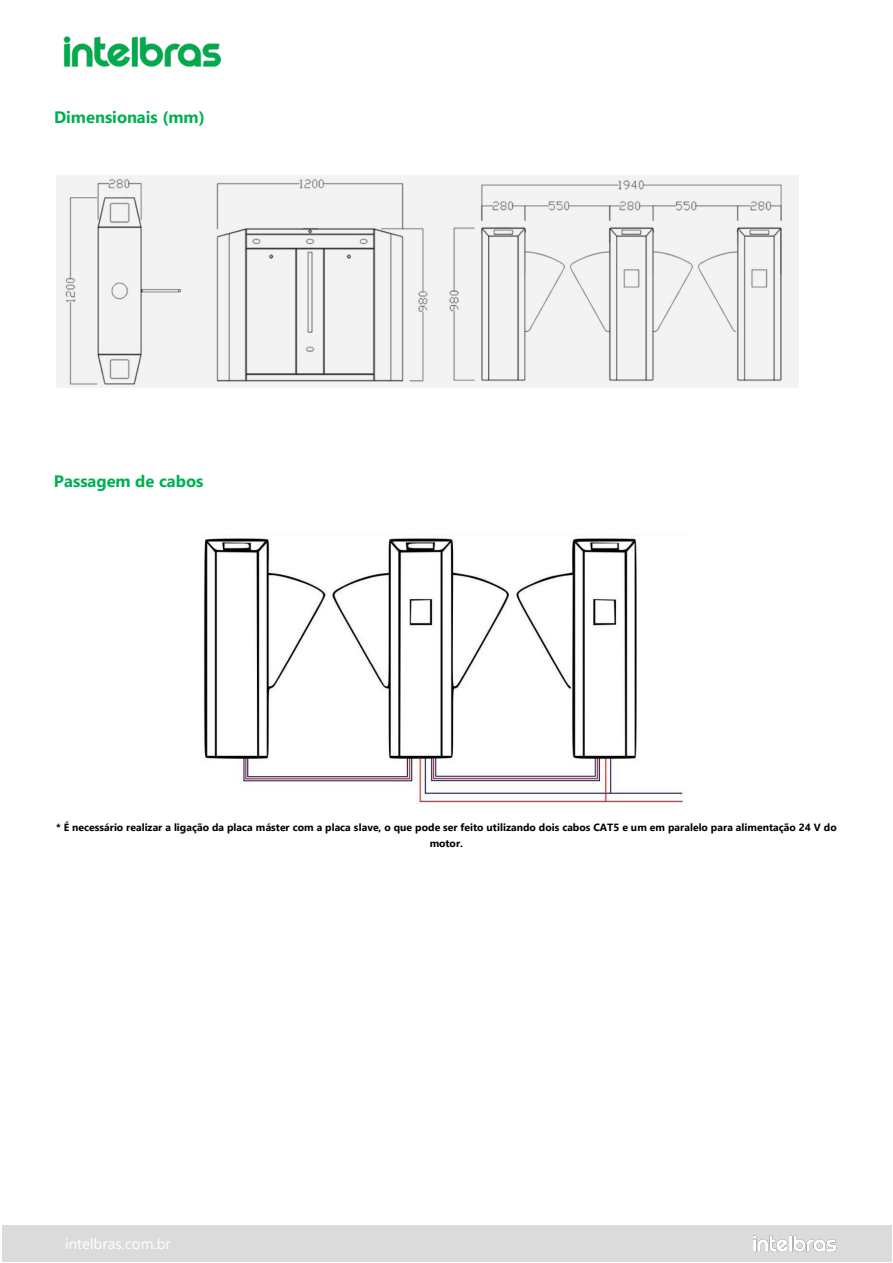
<style>
.page{position:relative;width:893px;height:1263px;background:#fff}
.page>*{position:absolute;margin:0;border:0;box-sizing:border-box;transform-origin:0 0}
.t1{font:700 16.5px "Segoe UI";color:#00b050}
.t2{font:15px "Segoe UI";color:#fff}
.t3{font:700 10.5px/15.1px "Segoe UI";color:#000;text-align:center}
</style>
<div class="page">
<img style="left:63px;top:36px;width:158px;height:31px">
<div style="left:2px;top:1225px;width:890px;height:36px;background:#dbdbdb"></div>
<img style="left:753px;top:1235px;width:84px;height:17px">
<img style="left:56px;top:175px;width:743px;height:213px">
<img style="left:203px;top:538px;width:480px;height:266px">
<h1 class="t1" style="left:54px;top:101px;width:152px">Dimensionais (mm)</h1>
<h1 class="t1" style="left:54px;top:465px;width:151px">Passagem de cabos</h1>
<p class="t3" style="left:56px;top:819px;width:782px">* É necessário realizar a ligação da placa máster com a placa slave, o que pode ser feito utilizando dois cabos CAT5 e um em paralelo para alimentação 24 V do motor.</p>
<h2 class="t2" style="left:65px;top:1230px;width:107px">intelbras.com.br</h2>
</div>
